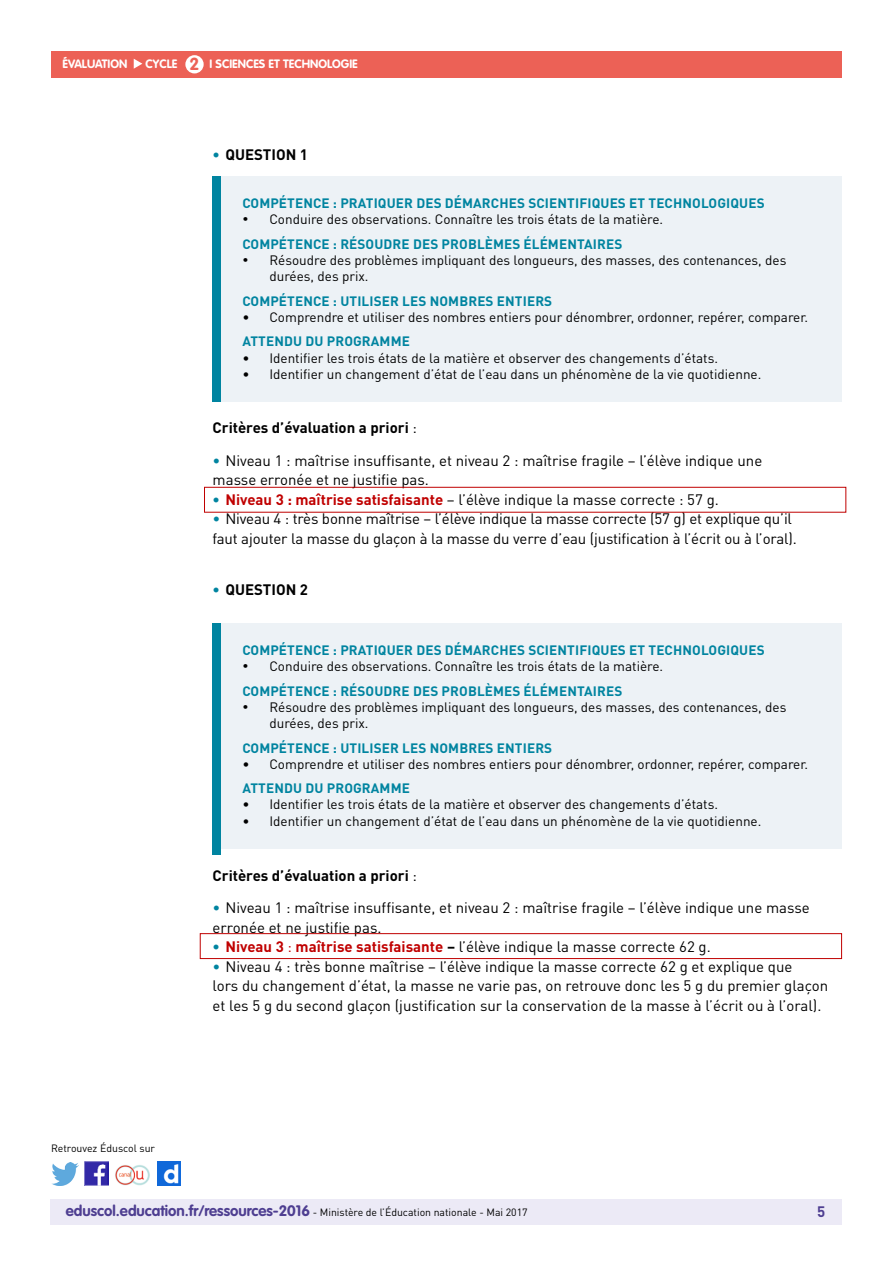
<style>
.page{position:relative;width:893px;height:1263px;background:#fff}
.page>*{position:absolute;margin:0;border:0;box-sizing:border-box;transform-origin:0 0}
.t1{font:700 17.25px "VAG Rounded Std";color:#ec6156}
.t2{font:15px/19.5px "DIN Pro";color:#000}
._06_Texte_courant{font:700 15px "DIN Pro";color:#000}
.t3{font:700 15px "DIN Pro";color:#4e3e91}
.t4{font:13.5px/16.2px "DIN Pro";color:#000}
._01_Titre_info_conte{font:700 13.5px "DIN Pro";letter-spacing:.01em;color:#0084a0}
.t5{font:700 12px "VAG Rounded Std";color:#fff}
.t6{font:10.5px "DIN Pro";color:#000}
.s1{color:#0084a0}
.s2{font-weight:400}
.s3{font-weight:700;color:#0084a0}
.s4{font-weight:700;color:#c00000}
.s5{color:#c00000}
.s6{font-weight:700}
.s7{font-family:"VAG Rounded Std";font-weight:700;font-size:15px;color:#4e3e91}
</style>
<div class="page">
<div style="left:50px;top:1199px;width:791px;height:26px;background:#eceaf6"></div>
<div style="left:51px;top:51px;width:791px;height:27px;background:#ec6156"></div>
<svg style="left:134px;top:59px;width:8px;height:10px"></svg>
<div style="left:185px;top:55px;width:19px;height:18px;background:#fff;border-radius:50%"></div>
<img style="left:85px;top:1162px;width:23px;height:23px">
<img style="left:51px;top:1163px;width:28px;height:22px">
<img style="left:158px;top:1162px;width:22px;height:23px">
<img style="left:115px;top:1165px;width:35px;height:20px">
<div style="left:204px;top:487px;width:642px;height:26px;border:1px solid #c00000"></div>
<div style="left:200px;top:933px;width:642px;height:26px;border:1px solid #c00000"></div>
<div style="left:213px;top:176px;width:629px;height:226px;background:#edf2f6"></div>
<div style="left:213px;top:176px;width:8px;height:226px;background:#0084a0"></div>
<div style="left:213px;top:623px;width:629px;height:226px;background:#edf2f6"></div>
<div style="left:213px;top:623px;width:8px;height:232px;background:#0084a0"></div>
<p class="t5" style="left:63px;top:57px;width:66px">ÉVALUATION</p>
<p class="t5" style="left:146px;top:57px;width:33px">CYCLE</p>
<p class="t5" style="left:210px;top:57px;width:150px">I SCIENCES ET TECHNOLOGIE</p>
<p class="t1" style="left:190px;top:53px;width:11px">2</p>
<p class="_06_Texte_courant" style="left:213px;top:145px;width:97px"><span class="s1">•</span> QUESTION 1</p>
<p class="_01_Titre_info_conte" style="left:242px;top:194px;width:524px">COMPÉTENCE : PRATIQUER DES DÉMARCHES SCIENTIFIQUES ET TECHNOLOGIQUES</p>
<p class="t4" style="left:242px;top:211px;width:422px">• Conduire des observations. Connaître les trois états de la matière.</p>
<p class="_01_Titre_info_conte" style="left:242px;top:235px;width:381px">COMPÉTENCE : RÉSOUDRE DES PROBLÈMES ÉLÉMENTAIRES</p>
<p class="t4" style="left:269px;top:252px;width:518px;text-indent:-27px">• Résoudre des problèmes impliquant des longueurs, des masses, des contenances, des durées, des prix.</p>
<p class="_01_Titre_info_conte" style="left:242px;top:292px;width:311px">COMPÉTENCE : UTILISER LES NOMBRES ENTIERS</p>
<p class="t4" style="left:242px;top:309px;width:567px">• Comprendre et utiliser des nombres entiers pour dénombrer, ordonner, repérer, comparer.</p>
<p class="_01_Titre_info_conte" style="left:242px;top:332px;width:169px">ATTENDU DU PROGRAMME</p>
<p class="t4" style="left:242px;top:349px;width:477px">• Identifier les trois états de la matière et observer des changements d’états.</p>
<p class="t4" style="left:242px;top:365px;width:520px">• Identifier un changement d’état de l’eau dans un phénomène de la vie quotidienne.</p>
<p class="_06_Texte_courant" style="left:213px;top:418px;width:206px">Critères d’évaluation a priori <span class="s2">:</span></p>
<p class="t2" style="left:213px;top:450px;width:551px"><span class="s1">•</span> Niveau 1 : maîtrise insuffisante, et niveau 2 : maîtrise fragile – l’élève indique une masse erronée et ne justifie pas.</p>
<p class="t2" style="left:213px;top:489px;width:508px"><span class="s3">•</span> <span class="s4">Niveau 3 : maîtrise satisfaisante</span> – l’élève indique la masse correcte : 57 g.</p>
<p class="t2" style="left:213px;top:509px;width:586px"><span class="s1">•</span> Niveau 4 : très bonne maîtrise – l’élève indique la masse correcte (57 g) et explique qu’il faut ajouter la masse du glaçon à la masse du verre d’eau (justification à l’écrit ou à l’oral).</p>
<p class="_06_Texte_courant" style="left:213px;top:580px;width:97px"><span class="s1">•</span> QUESTION 2</p>
<p class="_01_Titre_info_conte" style="left:242px;top:641px;width:524px">COMPÉTENCE : PRATIQUER DES DÉMARCHES SCIENTIFIQUES ET TECHNOLOGIQUES</p>
<p class="t4" style="left:242px;top:658px;width:422px">• Conduire des observations. Connaître les trois états de la matière.</p>
<p class="_01_Titre_info_conte" style="left:242px;top:682px;width:381px">COMPÉTENCE : RÉSOUDRE DES PROBLÈMES ÉLÉMENTAIRES</p>
<p class="t4" style="left:269px;top:699px;width:518px;text-indent:-27px">• Résoudre des problèmes impliquant des longueurs, des masses, des contenances, des durées, des prix.</p>
<p class="_01_Titre_info_conte" style="left:242px;top:739px;width:311px">COMPÉTENCE : UTILISER LES NOMBRES ENTIERS</p>
<p class="t4" style="left:242px;top:756px;width:567px">• Comprendre et utiliser des nombres entiers pour dénombrer, ordonner, repérer, comparer.</p>
<p class="_01_Titre_info_conte" style="left:242px;top:779px;width:169px">ATTENDU DU PROGRAMME</p>
<p class="t4" style="left:242px;top:796px;width:477px">• Identifier les trois états de la matière et observer des changements d’états.</p>
<p class="t4" style="left:242px;top:812px;width:520px">• Identifier un changement d’état de l’eau dans un phénomène de la vie quotidienne.</p>
<p class="t6" style="left:51px;top:1141px;width:106px">Retrouvez Éduscol sur</p>
<p class="_06_Texte_courant" style="left:213px;top:866px;width:206px">Critères d’évaluation a priori <span class="s2">:</span></p>
<p class="t2" style="left:213px;top:898px;width:599px"><span class="s1">•</span> Niveau 1 : maîtrise insuffisante, et niveau 2 : maîtrise fragile – l’élève indique une masse erronée et ne justifie pas.</p>
<p class="t2" style="left:213px;top:937px;width:500px"><span class="s3">•</span> <span class="s4">Niveau 3</span> <span class="s5">:</span> <span class="s4">maîtrise satisfaisante</span> <span class="s6">–</span> l’élève indique la masse correcte 62 g.</p>
<p class="t2" style="left:213px;top:956px;width:617px"><span class="s1">•</span> Niveau 4 : très bonne maîtrise – l’élève indique la masse correcte 62 g et explique que<br>lors du changement d’état, la masse ne varie pas, on retrouve donc les 5 g du premier glaçon et les 5 g du second glaçon (justification sur la conservation de la masse à l’écrit ou à l’oral).</p>
<p class="t6" style="left:66px;top:1205px;width:463px"><span class="s7">eduscol.education.fr/ressources-2016</span> - Ministère de l’Éducation nationale - Mai 2017</p>
<p class="t3" style="left:817px;top:1201px;width:10px">5</p>
</div>
